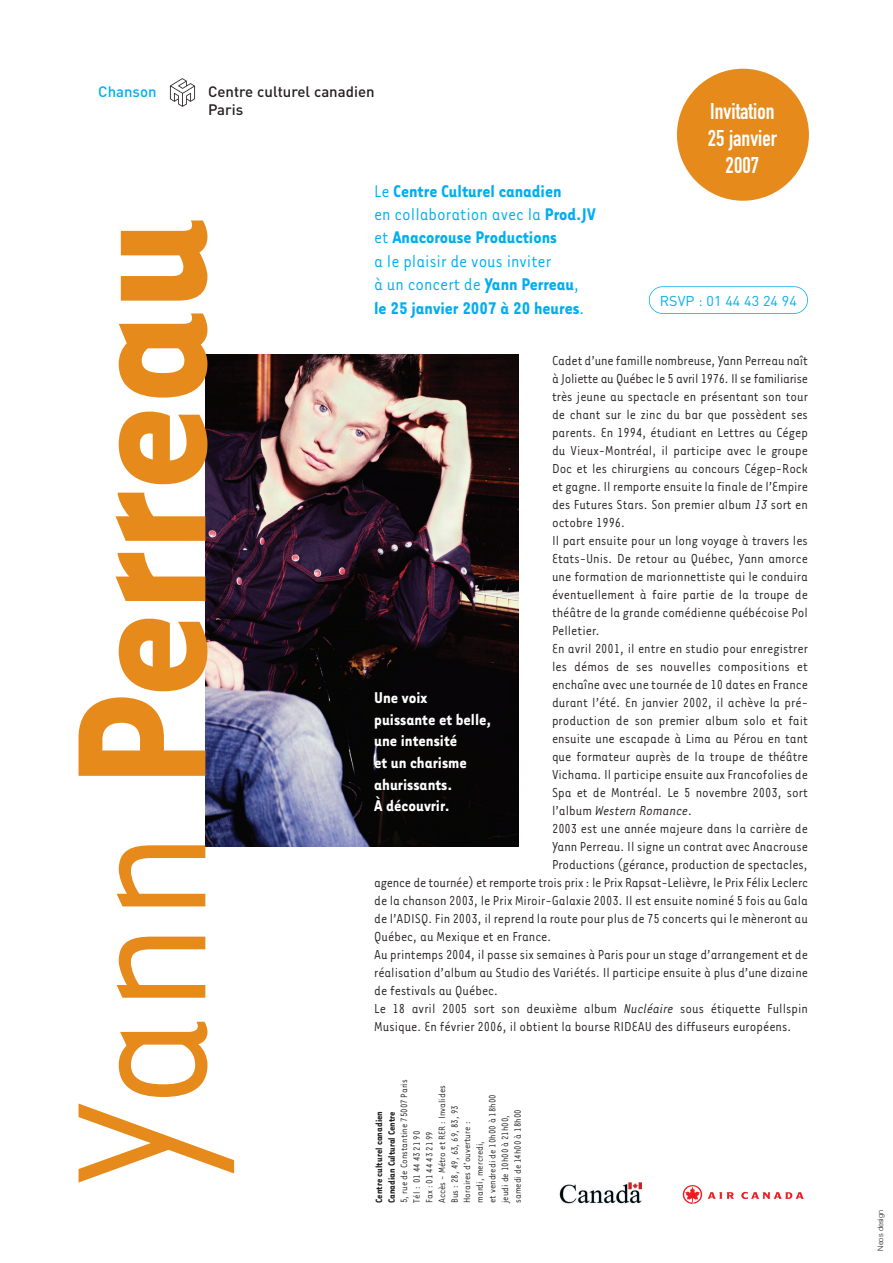
<style>
.page{position:relative;width:893px;height:1263px;background:#fff}
.page>*{position:absolute;margin:0;border:0;box-sizing:border-box;transform-origin:0 0}
.t1{font:700 211.35px "Tarzana Narrow";color:#e68a1b}
.t2{font:22.5px/27px "DIN Engschrift";color:#fff;text-align:center}
.t3{font:700 19.5px/23.4px "Tarzana Narrow";color:#00aeef}
.t4{font:700 18px/21.6px "Tarzana Narrow";color:#fff}
.t5{font:15px "Tarzana Narrow";color:#231f20}
.t6{font:15px "Tarzana Narrow";letter-spacing:-.02em;color:#231f20}
.t7{font:500 15px/18px "DIN";color:#231f20}
.t8{font:italic 15px "Tarzana Narrow";color:#231f20}
.t9{font:500 15px "DIN";color:#00aeef}
.t10{font:14.1px "DIN";color:#00aeef}
.t11{font:10.5px/12.6px "Tarzana Narrow";color:#231f20}
.t12{font:700 10.5px/12.6px "Tarzana Narrow";letter-spacing:.005em;color:#231f20}
.t13{font:300 7.5px "Helvetica Neue";color:#231f20}
.s1{font-weight:400}
.s2{font-style:italic}
.s3{font-style:normal}
</style>
<div class="page">
<img style="left:682px;top:1185px;width:122px;height:20px">
<img style="left:170px;top:78px;width:25px;height:29px">
<img style="left:560px;top:1182px;width:82px;height:22px">
<img style="left:205px;top:354px;width:314px;height:492px">
<div style="left:677px;top:69px;width:132px;height:132px;background:#e68a1b;border-radius:50%"></div>
<div style="left:649px;top:286px;width:159px;height:28px;border:2px solid #00aeef;border-radius:14px"></div>
<p class="t9" style="left:98px;top:86px;width:60px">Chanson</p>
<p class="t7" style="left:208px;top:84px;width:168px">Centre culturel canadien<br>Paris</p>
<h2 class="t2" style="left:708px;top:100px;width:71px">Invitation<br>25 janvier<br>2007</h2>
<h1 class="t1" style="left:70px;top:1187px;width:971px;rotate:-90deg"><span class="s1">Yann</span> Perreau</h1>
<h3 class="t3" style="left:374px;top:181px;width:223px"><span class="s1">Le</span> Centre Culturel canadien<br><span class="s1">en collaboration avec la</span> Prod.JV <span class="s1">et</span> Anacorouse Productions<br><span class="s1">a le plaisir de vous inviter<br>à un concert de</span> Yann Perreau<span class="s1">, </span>le 25 janvier 2007 à 20 heures<span class="s1">.</span></h3>
<p class="t10" style="left:660px;top:295px;width:138px">RSVP : 01 44 43 24 94</p>
<p class="t5" style="left:552px;top:356px;width:257px">Cadet d’une famille nombreuse, Yann Perreau naît</p>
<p class="t6" style="left:552px;top:374px;width:257px">à Joliette au Québec le 5 avril 1976. Il se familiarise</p>
<p class="t5" style="left:552px;top:392px;width:257px">très jeune au spectacle en présentant son tour</p>
<p class="t5" style="left:552px;top:410px;width:257px">de chant sur le zinc du bar que possèdent ses</p>
<p class="t5" style="left:552px;top:428px;width:257px">parents. En 1994, étudiant en Lettres au Cégep</p>
<p class="t5" style="left:552px;top:446px;width:257px">du Vieux-Montréal, il participe avec le groupe</p>
<p class="t5" style="left:552px;top:464px;width:257px">Doc et les chirurgiens au concours Cégep-Rock</p>
<p class="t5" style="left:552px;top:482px;width:257px">et gagne. Il remporte ensuite la finale de l’Empire</p>
<p class="t5" style="left:552px;top:500px;width:257px">des Futures Stars. Son premier album <span class="s2">13</span> sort en</p>
<p class="t5" style="left:552px;top:518px;width:75px">octobre 1996.</p>
<p class="t5" style="left:552px;top:536px;width:257px">Il part ensuite pour un long voyage à travers les</p>
<p class="t5" style="left:552px;top:554px;width:257px">Etats-Unis. De retour au Québec, Yann amorce</p>
<p class="t5" style="left:552px;top:572px;width:257px">une formation de marionnettiste qui le conduira</p>
<p class="t5" style="left:552px;top:590px;width:257px">éventuellement à faire partie de la troupe de</p>
<p class="t5" style="left:552px;top:608px;width:257px">théâtre de la grande comédienne québécoise Pol</p>
<p class="t5" style="left:552px;top:626px;width:49px">Pelletier.</p>
<p class="t5" style="left:552px;top:644px;width:257px">En avril 2001, il entre en studio pour enregistrer</p>
<p class="t5" style="left:552px;top:662px;width:257px">les démos de ses nouvelles compositions et</p>
<p class="t5" style="left:552px;top:680px;width:257px">enchaîne avec une tournée de 10 dates en France</p>
<p class="t5" style="left:552px;top:698px;width:257px">durant l’été. En janvier 2002, il achève la pré-</p>
<p class="t5" style="left:552px;top:716px;width:257px">production de son premier album solo et fait</p>
<p class="t5" style="left:552px;top:734px;width:257px">ensuite une escapade à Lima au Pérou en tant</p>
<p class="t5" style="left:552px;top:752px;width:257px">que formateur auprès de la troupe de théâtre</p>
<p class="t5" style="left:552px;top:770px;width:257px">Vichama. Il participe ensuite aux Francofolies de</p>
<p class="t5" style="left:552px;top:788px;width:257px">Spa et de Montréal. Le 5 novembre 2003, sort</p>
<p class="t8" style="left:552px;top:806px;width:142px"><span class="s3">l’album</span> Western Romance<span class="s3">.</span></p>
<p class="t5" style="left:552px;top:824px;width:257px">2003 est une année majeure dans la carrière de</p>
<p class="t5" style="left:552px;top:842px;width:257px">Yann Perreau. Il signe un contrat avec Anacrouse</p>
<p class="t5" style="left:552px;top:860px;width:257px">Productions (gérance, production de spectacles,</p>
<p class="t5" style="left:374px;top:878px;width:435px">agence de tournée) et remporte trois prix : le Prix Rapsat-Lelièvre, le Prix Félix Leclerc</p>
<p class="t5" style="left:374px;top:896px;width:435px">de la chanson 2003, le Prix Miroir-Galaxie 2003. Il est ensuite nominé 5 fois au Gala</p>
<p class="t5" style="left:374px;top:914px;width:435px">de l’ADISQ. Fin 2003, il reprend la route pour plus de 75 concerts qui le mèneront au</p>
<p class="t5" style="left:374px;top:932px;width:179px">Québec, au Mexique et en France.</p>
<p class="t5" style="left:374px;top:950px;width:435px">Au printemps 2004, il passe six semaines à Paris pour un stage d’arrangement et de</p>
<p class="t5" style="left:374px;top:968px;width:435px">réalisation d’album au Studio des Variétés. Il participe ensuite à plus d’une dizaine</p>
<p class="t5" style="left:374px;top:986px;width:125px">de festivals au Québec.</p>
<p class="t5" style="left:374px;top:1004px;width:435px">Le 18 avril 2005 sort son deuxième album <span class="s2">Nucléaire</span> sous étiquette Fullspin</p>
<p class="t5" style="left:374px;top:1022px;width:419px">Musique. En février 2006, il obtient la bourse RIDEAU des diffuseurs européens.</p>
<p class="t4" style="left:374px;top:688px;width:119px">Une voix puissante et belle, une intensité<br>et un charisme ahurissants.<br>À découvrir.</p>
<p class="t11" style="left:399px;top:1203px;width:125px;rotate:-90deg">5, rue de Constantine 75007 Paris<br>Tél : 01 44 43 21 90<br>Fax : 01 44 43 21 99<br>Accès - Métro et RER : Invalides<br>Bus : 28, 49, 63, 69, 83, 93<br>Horaires d’ouverture :<br>mardi, mercredi,<br>et vendredi de 10h00 à 18h00 jeudi de 10h00 à 21h00,<br>samedi de 14h00 à 18h00</p>
<p class="t12" style="left:373px;top:1203px;width:93px;rotate:-90deg">Centre culturel canadien<br>Canadian Cultural Centre</p>
<p class="t13" style="left:876px;top:1251px;width:42px;rotate:-90deg">Neos design</p>
</div>
